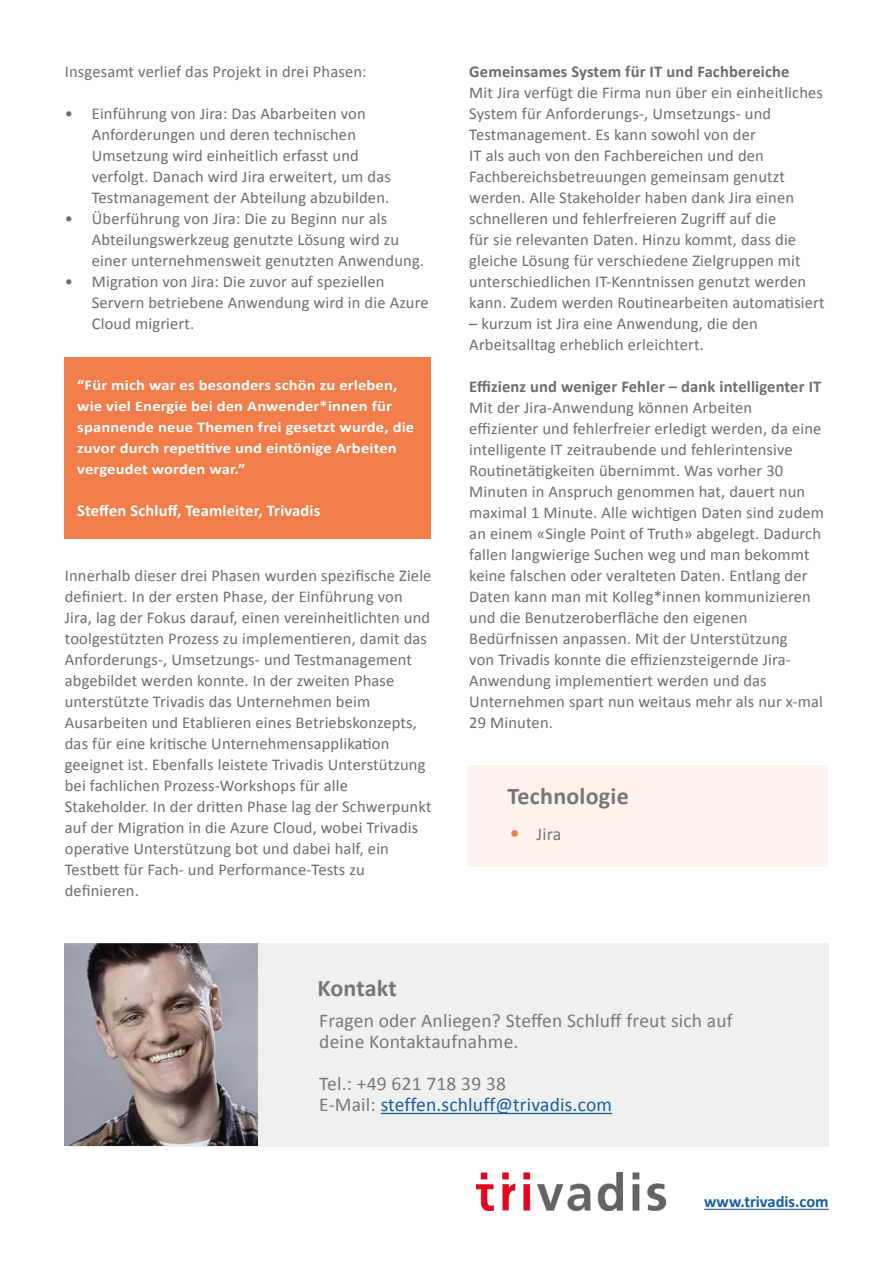
<style>
.page{position:relative;width:893px;height:1263px;background:#fff}
.page>*{position:absolute;margin:0;border:0;box-sizing:border-box;transform-origin:0 0}
.t1{font:700 24px "Calibri";letter-spacing:.01em;color:#757777}
.t2{font:19.5px/21px "Calibri";letter-spacing:.01em;color:#76787b}
.t3{font:19.5px "Calibri";letter-spacing:.01em;color:#175d9e}
.t4{font:18px "Calibri";color:#76787b}
.t5{font:16.5px/21px "Calibri";letter-spacing:.01em;color:#6c6d70}
.t6{font:700 16.5px "Calibri";letter-spacing:.01em;color:#6c6d70}
.t7{font:700 16.5px "Calibri";letter-spacing:.01em;color:#fff}
.t8{font:700 16.5px "Calibri";color:#175d9e}
.t9{font:700 14.85px/21px "Calibri";letter-spacing:.01em;color:#fff;scale:1.11 1}
.s1{font-size:21px;color:#f17d4a}
.s2{color:#76787b}
</style>
<div class="page">
<div style="left:65px;top:357px;width:366px;height:181px;background:#f17d4a"></div>
<div style="left:468px;top:765px;width:360px;height:101px;background:#fdf2ed"></div>
<div style="left:65px;top:943px;width:763px;height:203px;background:#f0f0f0"></div>
<img style="left:65px;top:943px;width:192px;height:203px">
<hr style="left:381px;top:1113px;width:231px;height:1px;background:#175d9e">
<hr style="left:704px;top:1209px;width:125px;height:1px;background:#175d9e">
<img style="left:476px;top:1172px;width:189px;height:39px">
<p class="t5" style="left:65px;top:61px;width:303px">Insgesamt verlief das Projekt in drei Phasen:</p>
<p class="t5" style="left:92px;top:103px;width:301px;text-indent:-27px">• Einführung von Jira: Das Abarbeiten von Anforderungen und deren technischen Umsetzung wird einheitlich erfasst und verfolgt. Danach wird Jira erweitert, um das Testmanagement der Abteilung abzubilden.</p>
<p class="t5" style="left:92px;top:208px;width:334px;text-indent:-27px">• Überführung von Jira: Die zu Beginn nur als<br>Abteilungswerkzeug genutzte Lösung wird zu einer unternehmensweit genutzten Anwendung.</p>
<p class="t5" style="left:92px;top:271px;width:338px;text-indent:-27px">• Migration von Jira: Die zuvor auf speziellen<br>Servern betriebene Anwendung wird in die Azure<br>Cloud migriert.</p>
<p class="t9" style="left:77px;top:374px;width:305px">“Für mich war es besonders schön zu erleben, wie viel Energie bei den Anwender*innen für spannende neue Themen frei gesetzt wurde, die zuvor durch repetitive und eintönige Arbeiten vergeudet worden war.”</p>
<p class="t7" style="left:77px;top:499px;width:245px">Steffen Schluff, Teamleiter, Trivadis</p>
<p class="t5" style="left:65px;top:565px;width:368px">Innerhalb dieser drei Phasen wurden spezifische Ziele definiert. In der ersten Phase, der Einführung von Jira, lag der Fokus darauf, einen vereinheitlichten und toolgestützten Prozess zu implementieren, damit das Anforderungs-, Umsetzungs- und Testmanagement abgebildet werden konnte. In der zweiten Phase unterstützte Trivadis das Unternehmen beim Ausarbeiten und Etablieren eines Betriebskonzepts, das für eine kritische Unternehmensapplikation geeignet ist. Ebenfalls leistete Trivadis Unterstützung bei fachlichen Prozess-Workshops für alle Stakeholder. In der dritten Phase lag der Schwerpunkt auf der Migration in die Azure Cloud, wobei Trivadis operative Unterstützung bot und dabei half, ein Testbett für Fach- und Performance-Tests zu definieren.</p>
<p class="t6" style="left:469px;top:60px;width:322px">Gemeinsames System für IT und Fachbereiche</p>
<p class="t5" style="left:469px;top:82px;width:357px">Mit Jira verfügt die Firma nun über ein einheitliches System für Anforderungs-, Umsetzungs- und Testmanagement. Es kann sowohl von der<br>IT als auch von den Fachbereichen und den Fachbereichsbetreuungen gemeinsam genutzt werden. Alle Stakeholder haben dank Jira einen schnelleren und fehlerfreieren Zugriff auf die<br>für sie relevanten Daten. Hinzu kommt, dass die gleiche Lösung für verschiedene Zielgruppen mit unterschiedlichen IT-Kenntnissen genutzt werden kann. Zudem werden Routinearbeiten automatisiert</p>
<p class="t5" style="left:469px;top:313px;width:290px">– kurzum ist Jira eine Anwendung, die den<br>Arbeitsalltag erheblich erleichtert.</p>
<p class="t6" style="left:469px;top:375px;width:354px">Effizienz und weniger Fehler – dank intelligenter IT</p>
<p class="t5" style="left:469px;top:397px;width:356px">Mit der Jira-Anwendung können Arbeiten effizienter und fehlerfreier erledigt werden, da eine intelligente IT zeitraubende und fehlerintensive Routinetätigkeiten übernimmt. Was vorher 30<br>Minuten in Anspruch genommen hat, dauert nun maximal 1 Minute. Alle wichtigen Daten sind zudem an einem «Single Point of Truth» abgelegt. Dadurch fallen langwierige Suchen weg und man bekommt keine falschen oder veralteten Daten. Entlang der Daten kann man mit Kolleg*innen kommunizieren und die Benutzeroberfläche den eigenen Bedürfnissen anpassen. Mit der Unterstützung<br>von Trivadis konnte die effizienzsteigernde Jira-Anwendung implementiert werden und das Unternehmen spart nun weitaus mehr als nur x-mal 29 Minuten.</p>
<p class="t1" style="left:508px;top:779px;width:123px">Technologie</p>
<p class="t4" style="left:509px;top:822px;width:53px"><span class="s1">•</span> Jira</p>
<p class="t1" style="left:317px;top:971px;width:81px">Kontakt</p>
<p class="t2" style="left:319px;top:1010px;width:415px">Fragen oder Anliegen? Steffen Schluff freut sich auf deine Kontaktaufnahme.</p>
<p class="t2" style="left:319px;top:1073px;width:188px">Tel.: +49 621 718 39 38</p>
<p class="t3" style="left:319px;top:1091px;width:294px"><span class="s2">E-Mail:</span> steffen.schluff@trivadis.com</p>
<p class="t8" style="left:704px;top:1190px;width:126px">www.trivadis.com</p>
</div>
